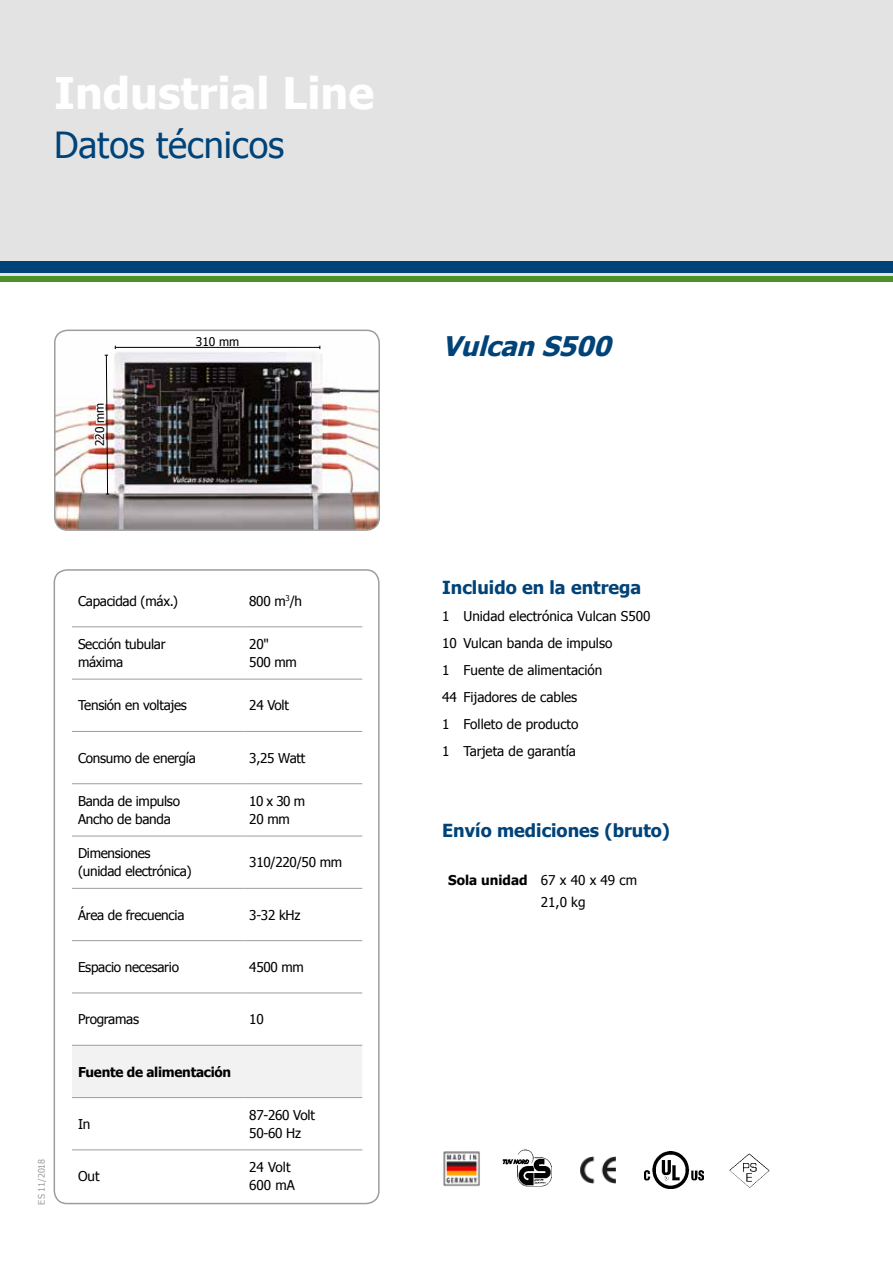
<style>
.page{position:relative;width:893px;height:1263px;background:#fff}
.page>*{position:absolute;margin:0;border:0;box-sizing:border-box;transform-origin:0 0}
.t1{font:700 43.5px "Tahoma";color:#fff}
.t2{font:36px "Tahoma";color:#004379}
.t3{font:italic 700 27px "Tahoma";color:#004379}
.t4{font:700 18px "Tahoma";color:#004379}
.t5{font:13.5px/18px "Tahoma";letter-spacing:-.02em;color:#000}
.t6{font:13.5px/27px "Tahoma";color:#000}
.t7{font:700 13.5px "Tahoma";letter-spacing:-.02em;color:#000}
.t8{font:12px "Tahoma";letter-spacing:-.005em;color:#000}
.t9{font:9px "Tahoma";color:#9d9d9c}
.s1{font-weight:700}
</style>
<div class="page">
<div style="left:0;top:257px;width:893px;height:18px;background:#004379"></div>
<hr style="left:0;top:274px;width:893px;height:3px;background:#e3e3e3">
<div style="left:0;top:277px;width:893px;height:5px;background:#4a9228"></div>
<img style="left:443px;top:1151px;width:37px;height:36px">
<img style="left:502px;top:1149px;width:50px;height:38px">
<img style="left:580px;top:1156px;width:36px;height:28px">
<svg style="left:742px;top:1153px;width:7px;height:6px"></svg>
<img style="left:644px;top:1152px;width:59px;height:36px">
<div style="left:0;top:0;width:893px;height:261px;background:#e3e3e3"></div>
<div style="left:54px;top:569px;width:326px;height:635px;border:2px solid #9d9d9c;border-radius:13px"></div>
<img style="left:55px;top:330px;width:324px;height:200px">
<div style="left:54px;top:330px;width:326px;height:201px;border:2px solid #9d9d9c;border-radius:13px"></div>
<div style="left:72px;top:1046px;width:290px;height:51px;background:#f2f2f2"></div>
<hr style="left:72px;top:626px;width:171px;height:1px;background:#9d9d9c">
<hr style="left:243px;top:626px;width:119px;height:1px;background:#9d9d9c">
<hr style="left:72px;top:679px;width:171px;height:1px;background:#9d9d9c">
<hr style="left:243px;top:679px;width:119px;height:1px;background:#9d9d9c">
<hr style="left:72px;top:731px;width:171px;height:1px;background:#9d9d9c">
<hr style="left:243px;top:731px;width:119px;height:1px;background:#9d9d9c">
<hr style="left:72px;top:783px;width:171px;height:1px;background:#9d9d9c">
<hr style="left:243px;top:783px;width:119px;height:1px;background:#9d9d9c">
<hr style="left:72px;top:836px;width:171px;height:1px;background:#9d9d9c">
<hr style="left:243px;top:836px;width:119px;height:1px;background:#9d9d9c">
<hr style="left:72px;top:888px;width:171px;height:1px;background:#9d9d9c">
<hr style="left:243px;top:888px;width:119px;height:1px;background:#9d9d9c">
<hr style="left:72px;top:940px;width:171px;height:1px;background:#9d9d9c">
<hr style="left:243px;top:940px;width:119px;height:1px;background:#9d9d9c">
<hr style="left:72px;top:992px;width:171px;height:1px;background:#9d9d9c">
<hr style="left:243px;top:992px;width:119px;height:1px;background:#9d9d9c">
<hr style="left:72px;top:1045px;width:171px;height:1px;background:#9d9d9c">
<hr style="left:243px;top:1045px;width:119px;height:1px;background:#9d9d9c">
<hr style="left:72px;top:1097px;width:171px;height:1px;background:#9d9d9c">
<hr style="left:243px;top:1097px;width:119px;height:1px;background:#9d9d9c">
<hr style="left:72px;top:1149px;width:171px;height:1px;background:#9d9d9c">
<hr style="left:243px;top:1149px;width:119px;height:1px;background:#9d9d9c">
<svg style="left:91px;top:354px;width:18px;height:141px"></svg>
<hr style="left:115px;top:347px;width:205px;height:1px;background:#000">
<h1 class="t1" style="left:54px;top:62px;width:322px">Industrial Line</h1>
<h2 class="t2" style="left:54px;top:121px;width:232px">Datos técnicos</h2>
<p class="t8" style="left:92px;top:446px;width:45px;rotate:-90deg">220 mm</p>
<p class="t8" style="left:196px;top:333px;width:45px">310 mm</p>
<p class="t9" style="left:35px;top:1204px;width:47px;rotate:-90deg">ES 11/2018</p>
<p class="t5" style="left:78px;top:591px;width:102px">Capacidad (máx.)</p>
<p class="t5" style="left:249px;top:591px;width:54px">800 m<sup>3</sup>/h</p>
<p class="t5" style="left:78px;top:635px;width:89px">Sección tubular máxima</p>
<p class="t5" style="left:249px;top:635px;width:49px">20"<br>500 mm</p>
<p class="t5" style="left:78px;top:696px;width:110px">Tensión en voltajes</p>
<p class="t5" style="left:249px;top:696px;width:41px">24 Volt</p>
<p class="t5" style="left:78px;top:748px;width:119px">Consumo de energía</p>
<p class="t5" style="left:249px;top:748px;width:57px">3,25 Watt</p>
<p class="t5" style="left:78px;top:791px;width:104px">Banda de impulso<br>Ancho de banda</p>
<p class="t5" style="left:249px;top:791px;width:57px">10 x 30 m<br>20 mm</p>
<p class="t5" style="left:78px;top:844px;width:115px">Dimensiones (unidad electrónica)</p>
<p class="t5" style="left:249px;top:853px;width:94px">310/220/50 mm</p>
<p class="t5" style="left:78px;top:905px;width:108px">Área de frecuencia</p>
<p class="t5" style="left:249px;top:905px;width:53px">3-32 kHz</p>
<p class="t5" style="left:78px;top:957px;width:103px">Espacio necesario</p>
<p class="t5" style="left:249px;top:957px;width:56px">4500 mm</p>
<p class="t5" style="left:78px;top:1010px;width:63px">Programas</p>
<p class="t5" style="left:249px;top:1010px;width:16px">10</p>
<p class="t7" style="left:78px;top:1062px;width:155px">Fuente de alimentación</p>
<p class="t5" style="left:78px;top:1114px;width:14px">In</p>
<p class="t5" style="left:249px;top:1105px;width:67px">87-260 Volt<br>50-60 Hz</p>
<p class="t5" style="left:78px;top:1166px;width:23px">Out</p>
<p class="t6" style="left:249px;top:1157px;width:47px;line-height:18px">24 Volt<br>600 mA</p>
<h3 class="t3" style="left:442px;top:327px;width:179px">Vulcan S500</h3>
<h3 class="t4" style="left:442px;top:575px;width:201px">Incluido en la entrega</h3>
<p class="t6" style="left:442px;top:602px;width:210px">1 Unidad electrónica Vulcan S500<br>10 Vulcan banda de impulso<br>1 Fuente de alimentación<br>44 Fijadores de cables<br>1 Folleto de producto<br>1 Tarjeta de garantía</p>
<h3 class="t4" style="left:442px;top:818px;width:229px">Envío mediciones (bruto)</h3>
<p class="t5" style="left:541px;top:868px;width:98px;line-height:22.5px;text-indent:-93px"><span class="s1">Sola unidad</span> 67 x 40 x 49 cm<br>21,0 kg</p>
</div>
